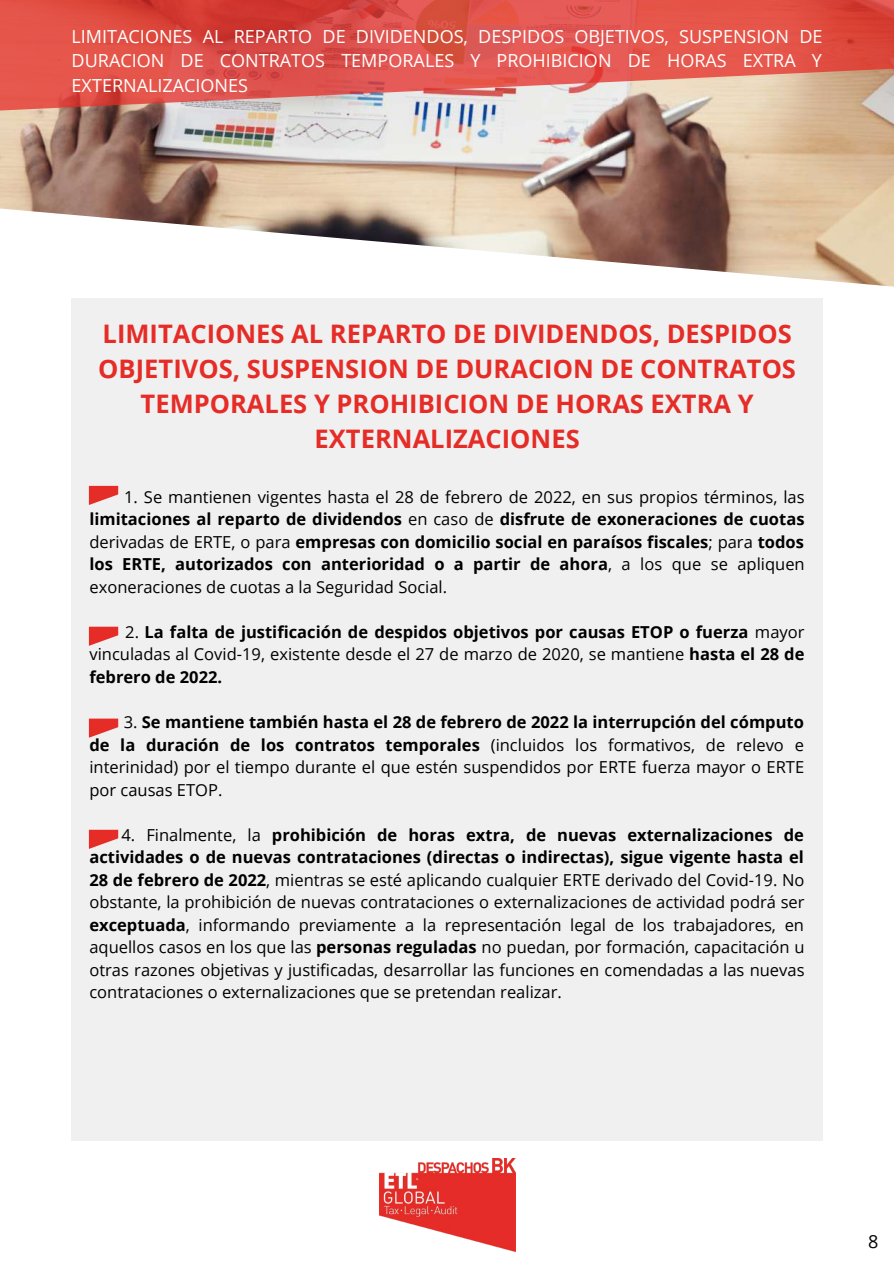
<style>
.page{position:relative;width:894px;height:1264px;background:#fff}
.page>*{position:absolute;margin:0;border:0;box-sizing:border-box;transform-origin:0 0}
.t1{font:700 25.5px/35px "Open Sans";color:#e62c27;text-align:center}
.t2{font:18px/24.8px "Open Sans";color:#fffffe;text-align:justify}
.t3{font:18px "Open Sans";color:#000}
.t4{font:16.5px/22.5px "Open Sans";color:#000;text-align:justify}
.t5{font:700 16.5px/22.5px "Open Sans";color:#000;text-align:justify}
.s1{font-weight:700}
.s2{font-weight:400}
</style>
<div class="page">
<img style="left:380px;top:1158px;width:135px;height:93px">
<img style="left:0;top:111px;width:893px;height:176px">
<div style="left:72px;top:298px;width:751px;height:842px;background:#f0f0f0"></div>
<svg style="left:0;top:0;width:893px;height:111px;background:#dd665d"></svg>
<svg style="left:89px;top:486px;width:29px;height:19px"></svg>
<svg style="left:89px;top:626px;width:29px;height:20px"></svg>
<svg style="left:89px;top:718px;width:29px;height:19px"></svg>
<svg style="left:89px;top:829px;width:29px;height:20px"></svg>
<p class="t2" style="left:72px;top:23px;width:752px">LIMITACIONES AL REPARTO DE DIVIDENDOS, DESPIDOS OBJETIVOS, SUSPENSION DE DURACION DE CONTRATOS TEMPORALES Y PROHIBICION DE HORAS EXTRA Y EXTERNALIZACIONES</p>
<h1 class="t1" style="left:98px;top:316px;width:699px">LIMITACIONES AL REPARTO DE DIVIDENDOS, DESPIDOS OBJETIVOS, SUSPENSION DE DURACION DE CONTRATOS TEMPORALES Y PROHIBICION DE HORAS EXTRA Y EXTERNALIZACIONES</h1>
<p class="t4" style="left:89px;top:485px;width:716px;text-indent:35px">1. Se mantienen vigentes hasta el 28 de febrero de 2022, en sus propios términos, las <span class="s1">limitaciones al reparto de dividendos</span> en caso de <span class="s1">disfrute de exoneraciones de cuotas </span>derivadas de ERTE, o para <span class="s1">empresas con domicilio social en paraísos fiscales</span>; para <span class="s1">todos los ERTE, autorizados con anterioridad o a partir de ahora</span>, a los que se apliquen exoneraciones de cuotas a la Seguridad Social.</p>
<p class="t5" style="left:89px;top:620px;width:716px;text-indent:36px"><span class="s2">2.</span> La falta de justificación de despidos objetivos por causas ETOP o fuerza <span class="s2">mayor vinculadas al Covid-19, existente desde el 27 de marzo de 2020, se mantiene</span> hasta el 28 de febrero de 2022.</p>
<p class="t4" style="left:89px;top:710px;width:716px;text-indent:34px">3. <span class="s1">Se mantiene también hasta el 28 de febrero de 2022 la interrupción del cómputo de la duración de los contratos temporales</span> (incluidos los formativos, de relevo e interinidad) por el tiempo durante el que estén suspendidos por ERTE fuerza mayor o ERTE por causas ETOP.</p>
<p class="t4" style="left:89px;top:823px;width:716px;text-indent:32px">4. Finalmente, la <span class="s1">prohibición de horas extra, de nuevas externalizaciones de actividades o de nuevas contrataciones (directas o indirectas), sigue vigente hasta el 28 de febrero de 2022</span>, mientras se esté aplicando cualquier ERTE derivado del Covid-19. No obstante, la prohibición de nuevas contrataciones o externalizaciones de actividad podrá ser <span class="s1">exceptuada</span>, informando previamente a la representación legal de los trabajadores, en aquellos casos en los que las <span class="s1">personas reguladas</span> no puedan, por formación, capacitación u otras razones objetivas y justificadas, desarrollar las funciones en comendadas a las nuevas contrataciones o externalizaciones que se pretendan realizar.</p>
<p class="t3" style="left:868px;top:1228px;width:12px">8</p>
</div>
